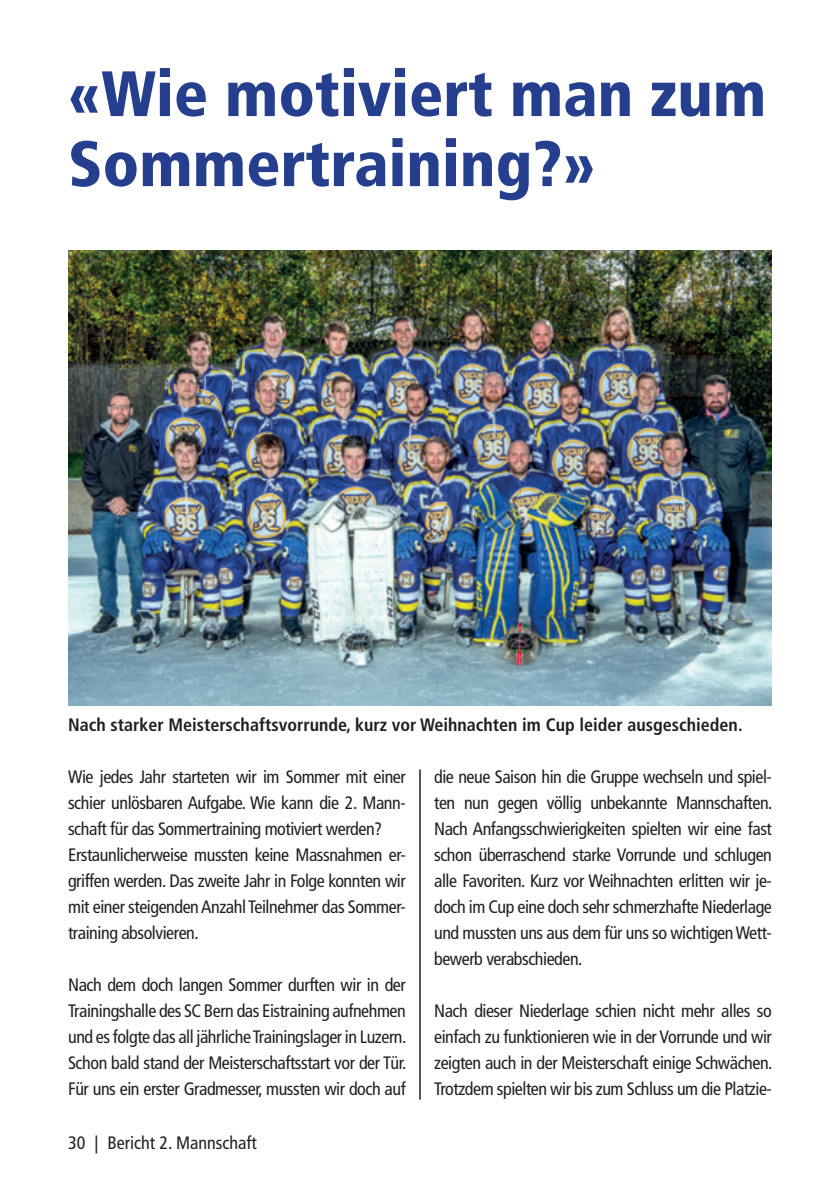
<style>
.page{position:relative;width:840px;height:1191px;background:#fff}
.page>*{position:absolute;margin:0;border:0;box-sizing:border-box;transform-origin:0 0}
.t1{font:900 condensed 64px/70px "Frutiger";color:#253f8e}
.t2{font:condensed 18px/26px "Frutiger";letter-spacing:-.025em;color:#231f20;text-align:justify}
.t3{font:700 condensed 18px "Frutiger";color:#231f20}
.t4{font:condensed 18px "Frutiger";color:#231f20}
</style>
<div class="page">
<hr style="left:419px;top:769px;width:1px;height:330px;background:#231f20">
<img style="left:68px;top:251px;width:703px;height:454px">
<p class="t1" style="left:68px;top:59px;width:699px">«Wie motiviert man zum<br>Sommertraining?»</p>
<p class="t3" style="left:68px;top:714px;width:675px">Nach starker Meisterschaftsvorrunde, kurz vor Weihnachten im Cup leider ausgeschieden.</p>
<p class="t2" style="left:68px;top:764px;width:339px">Wie jedes Jahr starteten wir im Sommer mit einer schier unlösbaren Aufgabe. Wie kann die 2. Mann&shy;schaft für das Sommertraining motiviert werden?</p>
<p class="t2" style="left:68px;top:842px;width:339px">Erstaunlicherweise mussten keine Massnahmen er&shy;griffen werden. Das zweite Jahr in Folge konnten wir mit einer steigenden Anzahl Teilnehmer das Sommer&shy;training absolvieren.</p>
<p class="t2" style="left:68px;top:972px;width:340px">Nach dem doch langen Sommer durften wir in der Trainingshalle des SC Bern das Eistraining aufnehmen und es folgte das all jährliche Trainingslager in Luzern.</p>
<p class="t2" style="left:68px;top:1050px;width:339px">Schon bald stand der Meisterschaftsstart vor der Tür.<br>Für uns ein erster Gradmesser, mussten wir doch auf</p>
<p class="t4" style="left:68px;top:1132px;width:190px">30 | Bericht 2. Mannschaft</p>
<p class="t2" style="left:434px;top:764px;width:340px">die neue Saison hin die Gruppe wechseln und spiel&shy;ten nun gegen völlig unbekannte Mannschaften.<br>Nach Anfangsschwierigkeiten spielten wir eine fast schon überraschend starke Vorrunde und schlugen alle Favoriten. Kurz vor Weihnachten erlitten wir je&shy;doch im Cup eine doch sehr schmerzhafte Niederlage und mussten uns aus dem für uns so wichtigen Wett&shy;bewerb verabschieden.</p>
<p class="t2" style="left:434px;top:998px;width:340px">Nach dieser Niederlage schien nicht mehr alles so einfach zu funktionieren wie in der Vorrunde und wir zeigten auch in der Meisterschaft einige Schwächen.<br>Trotzdem spielten wir bis zum Schluss um die Platzie-</p>
</div>
